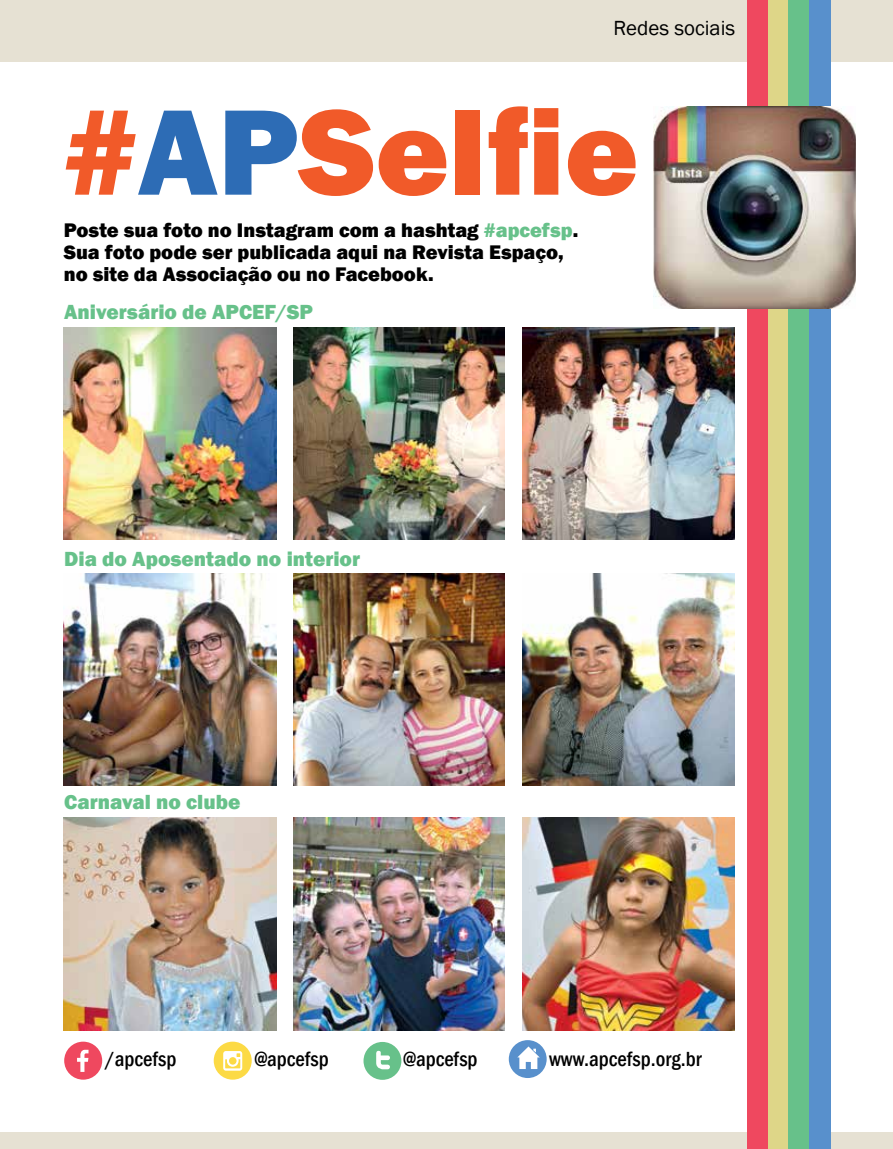
<style>
.page{position:relative;width:893px;height:1149px;background:#fff}
.page>*{position:absolute;margin:0;border:0;box-sizing:border-box;transform-origin:0 0}
.t1{font:800 126px "Franklin Gothic";color:#f15a29}
.t2{font:800 21px "Franklin Gothic";color:#67c18a}
.t3{font:500 condensed 21px "Franklin Gothic";color:#000}
.t4{font:21px "Franklin Gothic";color:#000}
.t5{font:800 20.25px/21.8px "Franklin Gothic";color:#000}
.s1{color:#2d6cb5}
.s2{color:#67c18a}
</style>
<div class="page">
<div style="left:0;top:0;width:893px;height:61px;background:#e6e1d3"></div>
<div style="left:0;top:1131px;width:893px;height:17px;background:#e6e1d3"></div>
<div style="left:748px;top:0;width:21px;height:1148px;background:#ef485f"></div>
<div style="left:769px;top:0;width:21px;height:1148px;background:#ded688"></div>
<div style="left:788px;top:0;width:21px;height:1148px;background:#67c18a"></div>
<div style="left:809px;top:0;width:21px;height:1148px;background:#5890cc"></div>
<img style="left:654px;top:106px;width:202px;height:202px">
<svg style="left:64px;top:1042px;width:38px;height:38px"></svg>
<div style="left:64px;top:1041px;width:38px;height:38px;background:#ef485f;border-radius:50%"></div>
<svg style="left:77px;top:1049px;width:12px;height:22px"></svg>
<svg style="left:363px;top:1042px;width:38px;height:38px"></svg>
<div style="left:363px;top:1041px;width:38px;height:38px;background:#67c18a;border-radius:50%"></div>
<svg style="left:376px;top:1050px;width:14px;height:18px"></svg>
<svg style="left:214px;top:1042px;width:38px;height:38px"></svg>
<div style="left:214px;top:1041px;width:38px;height:38px;background:#fcda45;border-radius:50%"></div>
<svg style="left:223px;top:1050px;width:19px;height:20px"></svg>
<svg style="left:225px;top:1052px;width:15px;height:15px"></svg>
<svg style="left:229px;top:1056px;width:8px;height:8px"></svg>
<svg style="left:509px;top:1040px;width:38px;height:38px"></svg>
<div style="left:509px;top:1039px;width:38px;height:38px;background:#5890cc;border-radius:50%"></div>
<svg style="left:517px;top:1046px;width:27px;height:25px"></svg>
<img style="left:64px;top:327px;width:212px;height:212px">
<img style="left:63px;top:817px;width:214px;height:213px">
<img style="left:522px;top:817px;width:212px;height:213px">
<img style="left:522px;top:327px;width:212px;height:212px">
<img style="left:293px;top:327px;width:212px;height:212px">
<img style="left:293px;top:817px;width:212px;height:213px">
<img style="left:293px;top:573px;width:212px;height:212px">
<img style="left:64px;top:573px;width:212px;height:212px">
<img style="left:522px;top:573px;width:212px;height:212px">
<p class="t4" style="left:614px;top:15px;width:123px">Redes sociais</p>
<h1 class="t1" style="left:64px;top:71px;width:576px">#<span class="s1">AP</span>Selfie</h1>
<p class="t5" style="left:64px;top:219px;width:516px">Poste sua foto no Instagram com a hashtag <span class="s2">#apcefsp</span>.<br>Sua foto pode ser publicada aqui na Revista Espaço, no site da Associação ou no Facebook.</p>
<p class="t2" style="left:64px;top:298px;width:250px">Aniversário de APCEF/SP</p>
<p class="t2" style="left:64px;top:545px;width:297px">Dia do Aposentado no interior</p>
<p class="t2" style="left:64px;top:788px;width:178px">Carnaval no clube</p>
<p class="t3" style="left:105px;top:1044px;width:73px">/apcefsp</p>
<p class="t3" style="left:255px;top:1044px;width:76px">@apcefsp</p>
<p class="t3" style="left:404px;top:1044px;width:76px">@apcefsp</p>
<p class="t3" style="left:549px;top:1044px;width:154px">www.apcefsp.org.br</p>
</div>
